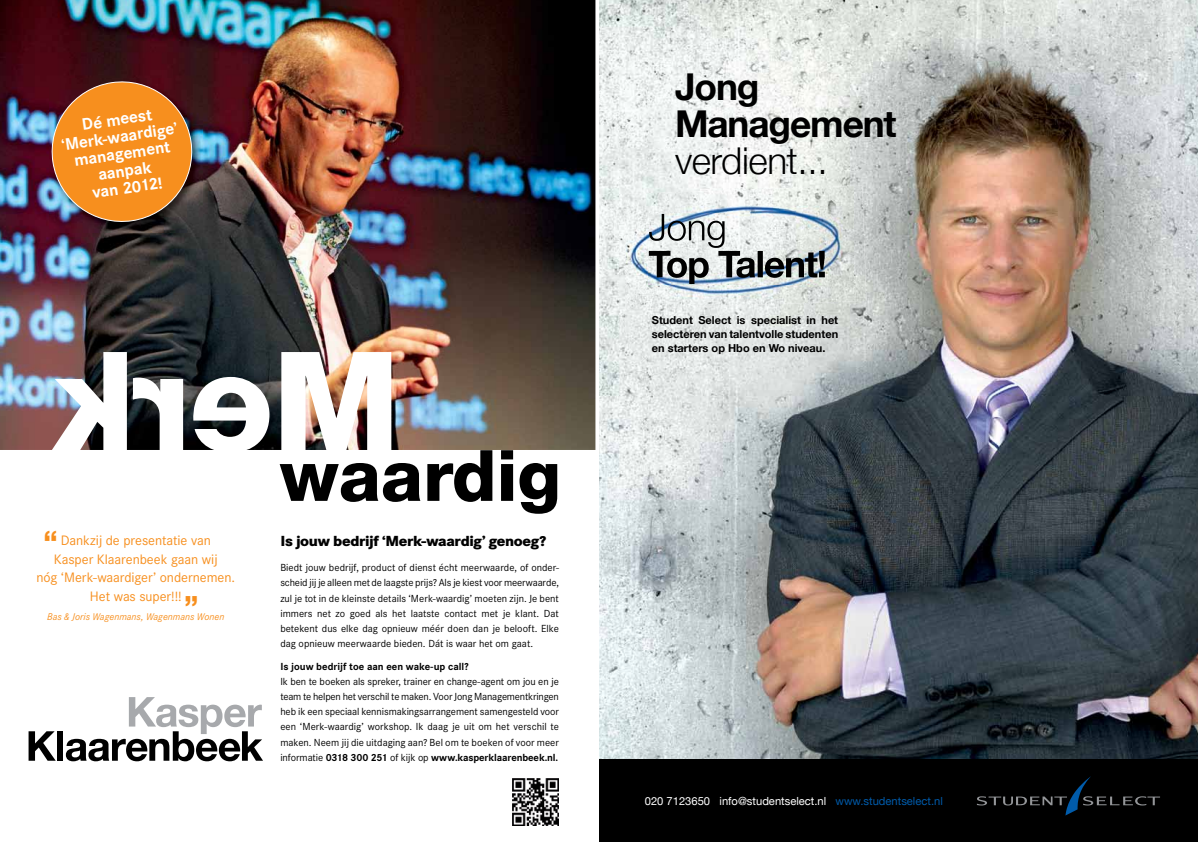
<style>
.page{position:relative;width:1198px;height:842px;background:#fff}
.page>*{position:absolute;margin:0;border:0;box-sizing:border-box;transform-origin:0 0}
.t1{font:700 37px/37px "Helvetica Neue";letter-spacing:-.03em;color:#000}
.t2{font:300 37px "Helvetica Neue";letter-spacing:-.01em;color:#000}
.t3{font:800 28.4px "Helvetica Neue";color:#f78f1e}
.t4{font:700 17.2px/17.2px "Corporate S";color:#fff;text-align:center}
.t5{font:800 15.2px "Corporate S";letter-spacing:-.025em;color:#000}
.t6{font:14.2px/18.6px "Corporate S";letter-spacing:-.005em;color:#f78f1e;text-align:center}
.t7{font:11.2px "Helvetica Neue";color:#fff}
.t8{font:700 11px/14px "Helvetica Neue";color:#000;text-align:justify}
.t9{font:10.6px/15.2px "Corporate S";color:#000;text-align:justify}
.t10{font:700 10.6px "Corporate S";letter-spacing:-.005em;color:#000}
.t11{font:italic 10.1px "Corporate S";color:#f78f1e}
.s1{font-weight:700}
.s2{color:#005baa}
</style>
<div class="page">
<img style="left:599px;top:0;width:599px;height:760px">
<div style="left:599px;top:760px;width:599px;height:82px;background:#000"></div>
<svg style="left:977px;top:776px;width:183px;height:39px"></svg>
<img style="left:623px;top:186px;width:243px;height:123px">
<img style="left:649px;top:214px;width:75px;height:34px">
<img style="left:649px;top:251px;width:176px;height:33px">
<img style="left:0;top:0;width:595px;height:450px">
<svg style="left:29px;top:731px;width:27px;height:30px"></svg>
<div style="left:57px;top:731px;width:6px;height:30px;background:#000"></div>
<svg style="left:66px;top:697px;width:197px;height:64px"></svg>
<img style="left:49px;top:79px;width:153px;height:153px">
<svg style="left:47px;top:77px;width:150px;height:149px;background:#c0732c"></svg>
<img style="left:512px;top:779px;width:47px;height:46px">
<svg style="left:595px;top:0;width:11px;height:2px"></svg>
<img style="left:51px;top:352px;width:506px;height:162px">
<h3 class="t4" style="left:58px;top:120px;width:118px;rotate:-9deg">Dé m eest<br>‘M erk-waardige’ m anagem ent aanpak<br>van 2012!</h3>
<h2 class="t3" style="left:43px;top:524px;width:16px">“</h2>
<h3 class="t6" style="left:36px;top:532px;width:200px">Dankzij de presentatie van<br>Kasper Klaarenbeek gaan wij<br>nóg ‘Merk-waardiger’ ondernemen.<br>Het was super!!!</h3>
<p class="t11" style="left:47px;top:611px;width:179px">Bas &amp; Joris Wagenmans, Wagenmans Wonen</p>
<h2 class="t3" style="left:198px;top:613px;width:16px;rotate:-180deg">“</h2>
<h3 class="t5" style="left:280px;top:531px;width:267px">Is jouw bedrijf ‘Merk-waardig’ genoeg?</h3>
<p class="t9" style="left:280px;top:560px;width:280px">Biedt jouw bedrijf, product of dienst écht meerwaarde, of onder&shy;scheid jij je alleen met de laagste prijs? Als je kiest voor meerwaarde, zul je tot in de kleinste details ‘Merk-waardig’ moeten zijn. Je bent immers net zo goed als het laatste contact met je klant. Dat betekent dus elke dag opnieuw méér doen dan je belooft. Elke dag opnieuw meerwaarde bieden. Dát is waar het om gaat.</p>
<p class="t10" style="left:280px;top:660px;width:190px">Is jouw bedrijf toe aan een wake-up call?</p>
<p class="t9" style="left:280px;top:674px;width:280px">Ik ben te boeken als spreker, trainer en change-agent om jou en je team te helpen het verschil te maken. Voor Jong Management kringen heb ik een speciaal kennismakingsarrangement samen gesteld voor een ‘Merk-waardig’ workshop. Ik daag je uit om het verschil te maken. Neem jij die uitdaging aan? Bel om te boeken of voor meer informatie <span class="s1">0318 300 251</span> of kijk op <span class="s1">www.kasperklaarenbeek.nl.</span></p>
<h1 class="t1" style="left:675px;top:67px;width:223px">Jong<br>Management</h1>
<h1 class="t2" style="left:675px;top:138px;width:154px">verdient...</h1>
<p class="t8" style="left:652px;top:313px;width:188px">Student Select is specialist in het selecteren van talentvolle studenten en starters op Hbo en Wo niveau.</p>
<p class="t7" style="left:645px;top:794px;width:299px">020 7123650 info@studentselect.nl <span class="s2">www.studentselect.nl</span></p>
</div>
